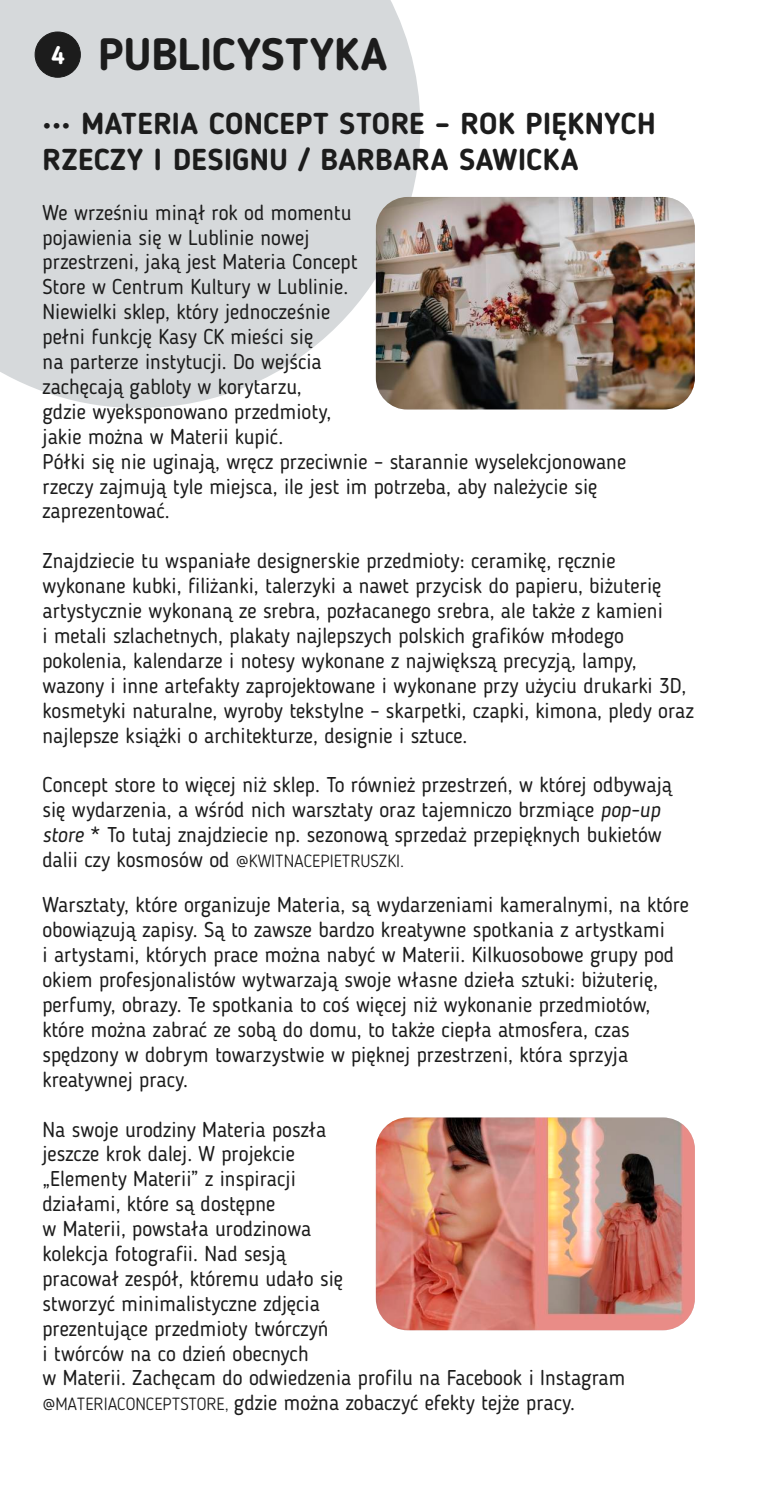
<style>
.page{position:relative;width:780px;height:1489px;background:#fff}
.page>*{position:absolute;margin:0;border:0;box-sizing:border-box;transform-origin:0 0}
.t1{font:700 45px "Blogger Sans";color:#1c1c1c}
.t2{font:700 30px/35.2px "Blogger Sans";letter-spacing:.015em;color:#1c1c1c}
.t3{font:21.25px/25px "Blogger Sans";color:#1c1c1c}
.t4{font:300 17.5px "Blogger Sans";color:#1c1c1c}
.s1{font-size:25px;color:#fff}
.s2{font-style:italic}
.s3{font-weight:400;font-size:21.25px}
.s4{font-weight:300;font-size:17.5px}
</style>
<div class="page">
<svg style="left:0;top:0;width:420px;height:408px;background:#d9dbdd"></svg>
<div style="left:35px;top:32px;width:46px;height:45px;background:#1c1c1c;border:1px solid #1c1c1c;border-radius:50%"></div>
<img style="left:376px;top:197px;width:318px;height:212px;border-radius:32px">
<img style="left:376px;top:1117px;width:318px;height:213px;border-radius:32px">
<h1 class="t1" style="left:51px;top:36px;width:337px"><span class="s1">4</span> PUBLICYSTYKA</h1>
<h2 class="t2" style="left:43px;top:109px;width:614px">••• MATERIA CONCEPT STORE – ROK PIĘKNYCH<br>RZECZY I DESIGNU / BARBARA SAWICKA</h2>
<p class="t3" style="left:42px;top:202px;width:585px">We wrześniu minął rok od momentu<br>pojawienia się w Lublinie nowej<br>przestrzeni, jaką jest Materia Concept<br>Store w Centrum Kultury w Lublinie.<br>Niewielki sklep, który jednocześnie<br>pełni funkcję Kasy CK mieści się<br>na parterze instytucji. Do wejścia<br>zachęcają gabloty w korytarzu,<br>gdzie wyeksponowano przedmioty,<br>jakie można w Materii kupić.<br>Półki się nie uginają, wręcz przeciwnie – starannie wyselekcjonowane rzeczy zajmują tyle miejsca, ile jest im potrzeba, aby należycie się zaprezentować.</p>
<p class="t3" style="left:42px;top:550px;width:653px">Znajdziecie tu wspaniałe designerskie przedmioty: ceramikę, ręcznie wykonane kubki, filiżanki, talerzyki a nawet przycisk do papieru, biżuterię artystycznie wykonaną ze srebra, pozłacanego srebra, ale także z kamieni<br>i metali szlachetnych, plakaty najlepszych polskich grafików młodego pokolenia, kalendarze i notesy wykonane z największą precyzją, lampy, wazony i inne artefakty zaprojektowane i wykonane przy użyciu drukarki 3D, kosmetyki naturalne, wyroby tekstylne – skarpetki, czapki, kimona, pledy oraz najlepsze książki o architekturze, designie i sztuce.</p>
<p class="t3" style="left:42px;top:774px;width:631px">Concept store to więcej niż sklep. To również przestrzeń, w której odbywają się wydarzenia, a wśród nich warsztaty oraz tajemniczo brzmiące <span class="s2">pop-up store *</span> To tutaj znajdziecie np. sezonową sprzedaż przepięknych bukietów</p>
<p class="t4" style="left:42px;top:853px;width:363px"><span class="s3">dalii czy kosmosów od</span> @KWITNACEPIETRUSZKI.</p>
<p class="t3" style="left:42px;top:894px;width:648px">Warsztaty, które organizuje Materia, są wydarzeniami kameralnymi, na które obowiązują zapisy. Są to zawsze bardzo kreatywne spotkania z artystkami<br>i artystami, których prace można nabyć w Materii. Kilkuosobowe grupy pod okiem profesjonalistów wytwarzają swoje własne dzieła sztuki: biżuterię, perfumy, obrazy. Te spotkania to coś więcej niż wykonanie przedmiotów, które można zabrać ze sobą do domu, to także ciepła atmosfera, czas spędzony w dobrym towarzystwie w pięknej przestrzeni, która sprzyja kreatywnej pracy.</p>
<p class="t3" style="left:42px;top:1118px;width:584px">Na swoje urodziny Materia poszła<br>jeszcze krok dalej. W projekcie<br>„Elementy Materii” z inspiracji<br>działami, które są dostępne<br>w Materii, powstała urodzinowa<br>kolekcja fotografii. Nad sesją<br>pracował zespół, któremu udało się<br>stworzyć minimalistyczne zdjęcia<br>prezentujące przedmioty twórczyń<br>i twórców na co dzień obecnych<br>w Materii. Zachęcam do odwiedzenia profilu na Facebook i Instagram <span class="s4">@MATERIACONCEPTSTORE,</span> gdzie można zobaczyć efekty tejże pracy.</p>
</div>
